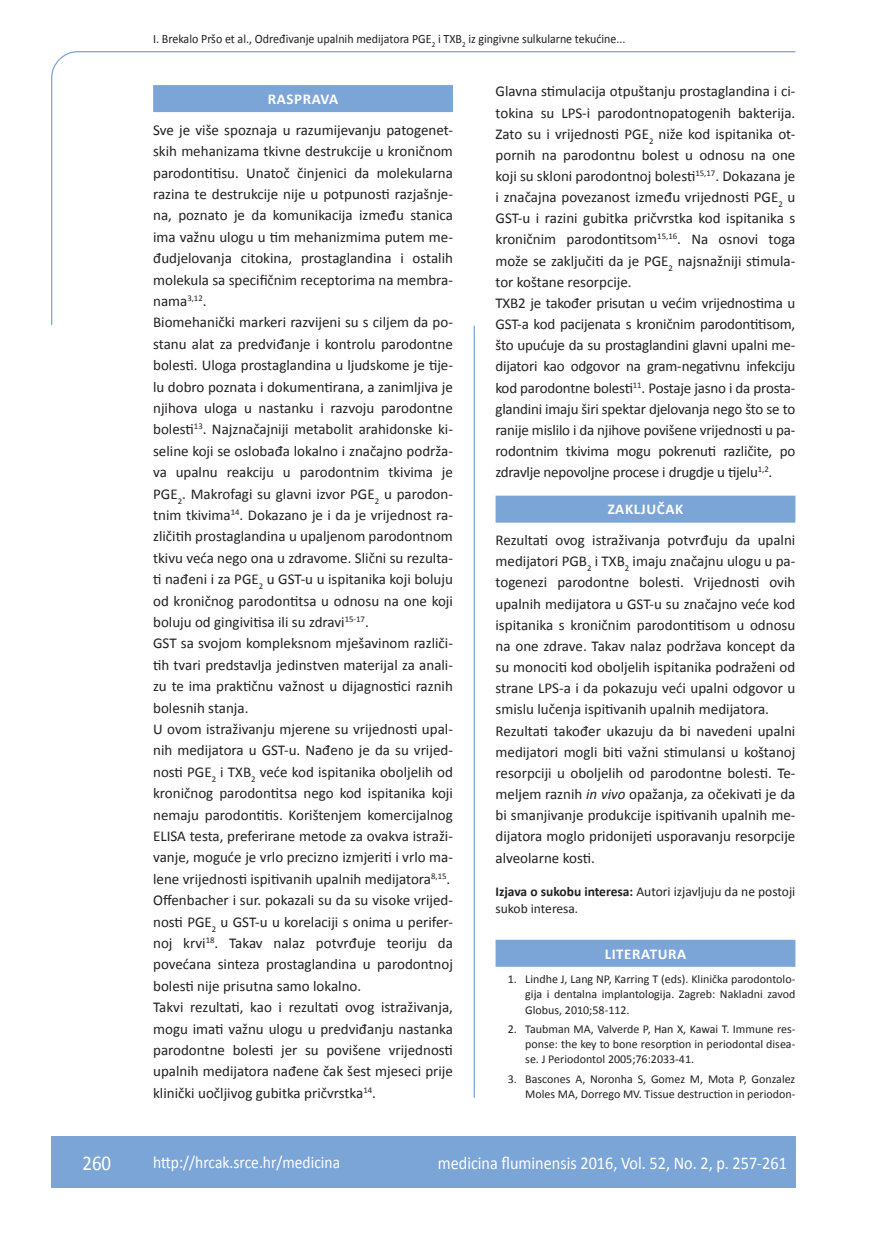
<style>
.page{position:relative;width:872px;height:1234px;background:#fff}
.page>*{position:absolute;margin:0;border:0;box-sizing:border-box;transform-origin:0 0}
.t1{font:21px "Calibri";color:#fff;scale:.9 1}
.t2{font:18px "Calibri";color:#fff;scale:.9 1}
.t3{font:17.25px "Calibri";color:#fff;scale:.9 1}
.t4{font:15px/21.5px "Calibri";color:#231f20}
.t5{font:700 15px "Calibri";letter-spacing:.04em;color:#fff}
.t6{font:13.5px/16.6px "Calibri";color:#231f20}
.t7{font:12.75px "Calibri";color:#231f20;scale:.94 1}
.t8{font:12px/15.1px "Calibri";color:#231f20;text-align:justify}
.s1{font-style:italic}
.s2{font-weight:700}
</style>
<div class="page">
<svg style="left:51px;top:51px;width:745px;height:274px"></svg>
<hr style="left:473px;top:325px;width:2px;height:772px;background:#7ca5d7">
<div style="left:51px;top:1135px;width:744px;height:51px;background:#7ca5d7"></div>
<div style="left:153px;top:85px;width:300px;height:27px;background:#7ca5d7"></div>
<div style="left:495px;top:495px;width:300px;height:27px;background:#7ca5d7"></div>
<div style="left:495px;top:939px;width:300px;height:27px;background:#7ca5d7"></div>
<p class="t7" style="left:153px;top:30px;width:504px">I. Brekalo Pršo et al., Određivanje upalnih medijatora PGE<sub>2</sub> i TXB<sub>2</sub> iz gingivne sulkularne tekućine...</p>
<p class="t5" style="left:268px;top:90px;width:72px">RASPRAVA</p>
<p class="t4" style="left:153px;top:118px;width:301px">Sve je više spoznaja u razumijevanju patogenet&shy;skih mehanizama tkivne destrukcije u kroničnom parodontitisu. Unatoč činjenici da molekularna razina te destrukcije nije u potpunosti razjašnje&shy;na, poznato je da komunikacija između stanica ima važnu ulogu u tim mehanizmima putem me&shy;đudjelovanja citokina, prostaglandina i ostalih molekula sa specifičnim receptorima na membra&shy;nama<sup>3,12</sup>.<br>Biomehanički markeri razvijeni su s ciljem da po&shy;stanu alat za predviđanje i kontrolu parodontne bolesti. Uloga prostaglandina u ljudskome je tije&shy;lu dobro poznata i dokumentirana, a zanimljiva je njihova uloga u nastanku i razvoju parodontne bolesti<sup>13</sup>. Najznačajniji metabolit arahidonske ki&shy;seline koji se oslobađa lokalno i značajno podrža&shy;va upalnu reakciju u parodontnim tkivima je PGE<sub>2</sub>. Makrofagi su glavni izvor PGE<sub>2</sub> u parodon&shy;tnim tkivima<sup>14</sup>. Dokazano je i da je vrijednost ra&shy;zličitih prostaglandina u upaljenom parodontnom tkivu veća nego ona u zdravome. Slični su rezulta&shy;ti nađeni i za PGE<sub>2</sub> u GST-u u ispitanika koji boluju od kroničnog parodontitsa u odnosu na one koji boluju od gingivitisa ili su zdravi<sup>15-17</sup>.<br>GST sa svojom kompleksnom mješavinom različi&shy;tih tvari predstavlja jedinstven materijal za anali&shy;zu te ima praktičnu važnost u dijagnostici raznih bolesnih stanja.<br>U ovom istraživanju mjerene su vrijednosti upal&shy;nih medijatora u GST-u. Nađeno je da su vrijed&shy;nosti PGE<sub>2</sub> i TXB<sub>2</sub> veće kod ispitanika oboljelih od kroničnog parodontitsa nego kod ispitanika koji nemaju parodontitis. Korištenjem komercijalnog ELISA testa, preferirane metode za ovakva istraži&shy;vanje, moguće je vrlo precizno izmjeriti i vrlo ma&shy;lene vrijednosti ispitivanih upalnih medijatora<sup>8,15</sup>.<br>Offenbacher i sur. pokazali su da su visoke vrijed&shy;nosti PGE<sub>2</sub> u GST-u u korelaciji s onima u perifer&shy;noj krvi<sup>18</sup>. Takav nalaz potvrđuje teoriju da povećana sinteza prostaglandina u parodontnoj bolesti nije prisutna samo lokalno.<br>Takvi rezultati, kao i rezultati ovog istraživanja, mogu imati važnu ulogu u predviđanju nastanka parodontne bolesti jer su povišene vrijednosti upalnih medijatora nađene čak šest mjeseci prije klinički uočljivog gubitka pričvrstka<sup>14</sup>.</p>
<p class="t4" style="left:495px;top:80px;width:301px">Glavna stimulacija otpuštanju prostaglandina i ci&shy;tokina su LPS-i parodontnopatogenih bakterija.<br>Zato su i vrijednosti PGE<sub>2</sub> niže kod ispitanika ot&shy;pornih na parodontnu bolest u odnosu na one koji su skloni parodontnoj bolesti<sup>15,17</sup>. Dokazana je i značajna povezanost između vrijednosti PGE<sub>2</sub> u GST-u i razini gubitka pričvrstka kod ispitanika s kroničnim parodontitsom<sup>15,16</sup>. Na osnovi toga može se zaključiti da je PGE<sub>2</sub> najsnažniji stimula&shy;tor koštane resorpcije.<br>TXB2 je također prisutan u većim vrijednostima u GST-a kod pacijenata s kroničnim parodontitisom, što upućuje da su prostaglandini glavni upalni me&shy;dijatori kao odgovor na gram-negativnu infekciju kod parodontne bolesti<sup>11</sup>. Postaje jasno i da prosta&shy;glandini imaju širi spektar djelovanja nego što se to ranije mislilo i da njihove povišene vrijednosti u pa&shy;rodontnim tkivima mogu pokrenuti različite, po zdravlje nepovoljne procese i drugdje u tijelu<sup>1,2</sup>.</p>
<p class="t5" style="left:607px;top:500px;width:68px">ZAKLJUČak</p>
<p class="t4" style="left:495px;top:528px;width:301px">Rezultati ovog istraživanja potvrđuju da upalni medijatori PGB<sub>2</sub> i TXB<sub>2</sub> imaju značajnu ulogu u pa&shy;togenezi parodontne bolesti. Vrijednosti ovih upalnih medijatora u GST-u su značajno veće kod ispitanika s kroničnim parodontitisom u odnosu na one zdrave. Takav nalaz podržava koncept da su monociti kod oboljelih ispitanika podraženi od strane LPS-a i da pokazuju veći upalni odgovor u smislu lučenja ispitivanih upalnih medijatora.<br>Rezultati također ukazuju da bi navedeni upalni medijatori mogli biti važni stimulansi u koštanoj resorpciji u oboljelih od parodontne bolesti. Te&shy;meljem raznih <span class="s1">in vivo</span> opažanja, za očekivati je da bi smanjivanje produkcije ispitivanih upalnih me&shy;dijatora moglo pridonijeti usporavanju resorpcije alveolarne kosti.</p>
<p class="t6" style="left:495px;top:882px;width:301px"><span class="s2">Izjava o sukobu interesa:</span> Autori izjavljuju da ne postoji sukob interesa<span class="s1">.</span></p>
<p class="t5" style="left:604px;top:944px;width:83px">LITERATURA</p>
<p class="t8" style="left:525px;top:970px;width:271px;text-indent:-18px">1. Lindhe J, Lang NP, Karring T (eds). Klinička parodontolo&shy;gija i dentalna implantologija. Zagreb: Nakladni zavod Globus, 2010;58-112.</p>
<p class="t8" style="left:525px;top:1020px;width:271px;text-indent:-18px">2. Taubman MA, Valverde P, Han X, Kawai T. Immune res&shy;ponse: the key to bone resorption in periodontal disea&shy;se. J Periodontol 2005;76:2033-41.</p>
<p class="t8" style="left:507px;top:1070px;width:289px;text-align:right">3. Bascones A, Noronha S, Gomez M, Mota P, Gonzalez<br>Moles MA, Dorrego MV. Tissue destruction in periodon-</p>
<h1 class="t1" style="left:82px;top:1149px;width:33px">260</h1>
<p class="t3" style="left:153px;top:1150px;width:209px">http://hrcak.srce.hr/medicina</p>
<p class="t2" style="left:438px;top:1151px;width:389px">medicina fluminensis 2016, Vol. 52, No. 2, p. 257-261</p>
</div>
